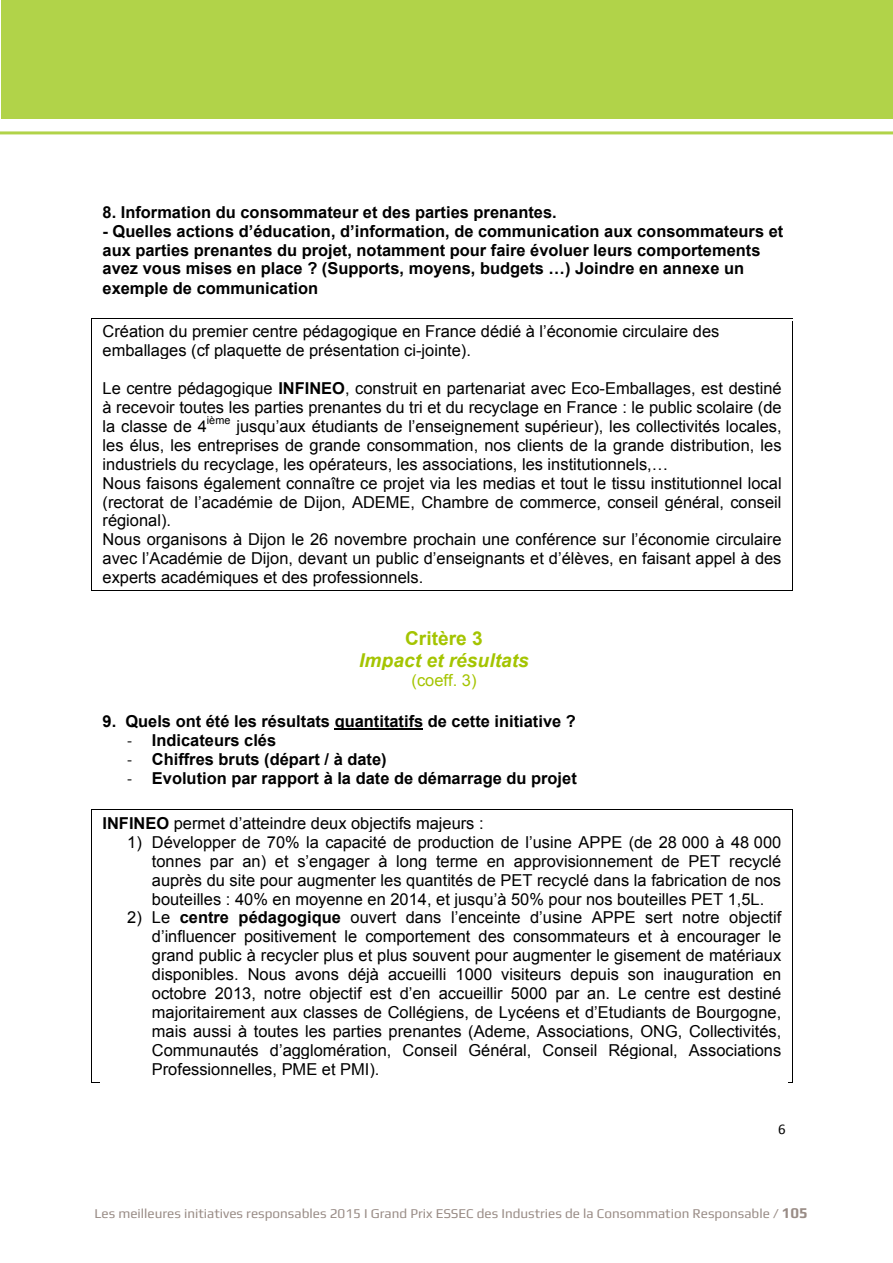
<style>
.page{position:relative;width:893px;height:1263px;background:#fff}
.page>*{position:absolute;margin:0;border:0;box-sizing:border-box;transform-origin:0 0}
.t1{font:italic 700 19.05px "Arial";letter-spacing:.005em;color:#a4c401}
.t2{font:700 19.05px "Arial";color:#a4c401}
.t3{font:16.5px/18.9px "Arial";color:#000;text-align:justify}
.t4{font:700 16.5px/18.9px "Arial";color:#000}
.t5{font:16.5px "Arial";color:#a4c401}
.t6{font:14.85px "Calibri";color:#000}
.t7{font:13.5px "Play";color:#998c86}
.t8{font:10.8px "Arial";color:#000}
.s1{font-weight:700}
.s2{font-family:"Calibri";font-weight:400}
.s3{font-weight:700;font-size:15px}
</style>
<div class="page">
<div style="left:1px;top:0;width:892px;height:119px;background:#b1d349"></div>
<hr style="left:0;top:131px;width:893px;height:3px;background:#b1d349">
<hr style="left:92px;top:322px;width:1px;height:268px;background:#000">
<hr style="left:92px;top:590px;width:700px;height:1px;background:#000">
<hr style="left:792px;top:322px;width:1px;height:268px;background:#000">
<hr style="left:335px;top:728px;width:88px;height:2px;background:#000">
<hr style="left:92px;top:809px;width:700px;height:1px;background:#000">
<hr style="left:91px;top:814px;width:1px;height:268px;background:#000">
<hr style="left:92px;top:1082px;width:700px;height:1px;background:#000">
<hr style="left:792px;top:814px;width:1px;height:268px;background:#000">
<div style="left:101px;top:1082px;width:687px;height:22px;background:#fff"></div>
<p class="t4" style="left:103px;top:203px;width:456px">8. Information du consommateur et des parties prenantes.</p>
<p class="t4" style="left:103px;top:222px;width:682px">- Quelles actions d’éducation, d’information, de communication aux consommateurs et aux parties prenantes du projet, notamment pour faire évoluer leurs comportements avez vous mises en place ? (Supports, moyens, budgets …) Joindre en annexe un exemple de communication</p>
<p class="t3" style="left:103px;top:322px;width:618px">Création du premier centre pédagogique en France dédié à l’économie circulaire des emballages (cf plaquette de présentation ci-jointe).</p>
<p class="t3" style="left:103px;top:379px;width:681px">Le centre pédagogique <span class="s1">INFINEO</span>, construit en partenariat avec Eco-Emballages, est destiné à recevoir toutes les parties prenantes du tri et du recyclage en France : le public scolaire (de la classe de 4</p>
<p class="t8" style="left:207px;top:413px;width:25px">ième</p>
<p class="t3" style="left:103px;top:417px;width:681px;text-align:left;text-indent:134px">jusqu’aux étudiants de l’enseignement supérieur), les collectivités locales, les élus, les entreprises de grande consommation, nos clients de la grande distribution, les industriels du recyclage, les opérateurs, les associations, les institutionnels,…<br>Nous faisons également connaître ce projet via les medias et tout le tissu institutionnel local (rectorat de l’académie de Dijon, ADEME, Chambre de commerce, conseil général, conseil régional).<br>Nous organisons à Dijon le 26 novembre prochain une conférence sur l’économie circulaire avec l’Académie de Dijon, devant un public d’enseignants et d’élèves, en faisant appel à des experts académiques et des professionnels.</p>
<p class="t2" style="left:405px;top:625px;width:79px">Critère 3</p>
<p class="t1" style="left:359px;top:647px;width:171px">Impact et résultats</p>
<p class="t5" style="left:412px;top:669px;width:66px">(coeff. 3)</p>
<p class="t4" style="left:127px;top:712px;width:451px;text-indent:-25px">9. Quels ont été les résultats quantitatifs de cette initiative ? <span class="s2">--‐</span> Indicateurs clés<br><span class="s2">--‐</span> Chiffres bruts (départ / à date)<br><span class="s2">--‐</span> Evolution par rapport à la date de démarrage du projet</p>
<p class="t3" style="left:103px;top:814px;width:383px"><span class="s1">INFINEO</span> permet d’atteindre deux objectifs majeurs :</p>
<p class="t3" style="left:152px;top:833px;width:631px;text-indent:-25px">1) Développer de 70% la capacité de production de l’usine APPE (de 28 000 à 48 000 tonnes par an) et s’engager à long terme en approvisionnement de PET recyclé auprès du site pour augmenter les quantités de PET recyclé dans la fabrication de nos bouteilles : 40% en moyenne en 2014, et jusqu’à 50% pour nos bouteilles PET 1,5L.</p>
<p class="t3" style="left:152px;top:908px;width:631px;text-indent:-25px">2) Le <span class="s1">centre pédagogique</span> ouvert dans l’enceinte d’usine APPE sert notre objectif d’influencer positivement le comportement des consommateurs et à encourager le grand public à recycler plus et plus souvent pour augmenter le gisement de matériaux disponibles. Nous avons déjà accueilli 1000 visiteurs depuis son inauguration en octobre 2013, notre objectif est d’en accueillir 5000 par an. Le centre est destiné majoritairement aux classes de Collégiens, de Lycéens et d’Etudiants de Bourgogne, mais aussi à toutes les parties prenantes (Ademe, Associations, ONG, Collectivités, Communautés d’agglomération, Conseil Général, Conseil Régional, Associations Professionnelles, PME et PMI).</p>
<p class="t6" style="left:778px;top:1119px;width:9px">6</p>
<p class="t7" style="left:95px;top:1205px;width:715px">Les meilleures initiatives responsables 2015 I Grand Prix ESSEC des Industries de la Consommation Responsable / <span class="s3">105</span></p>
</div>
